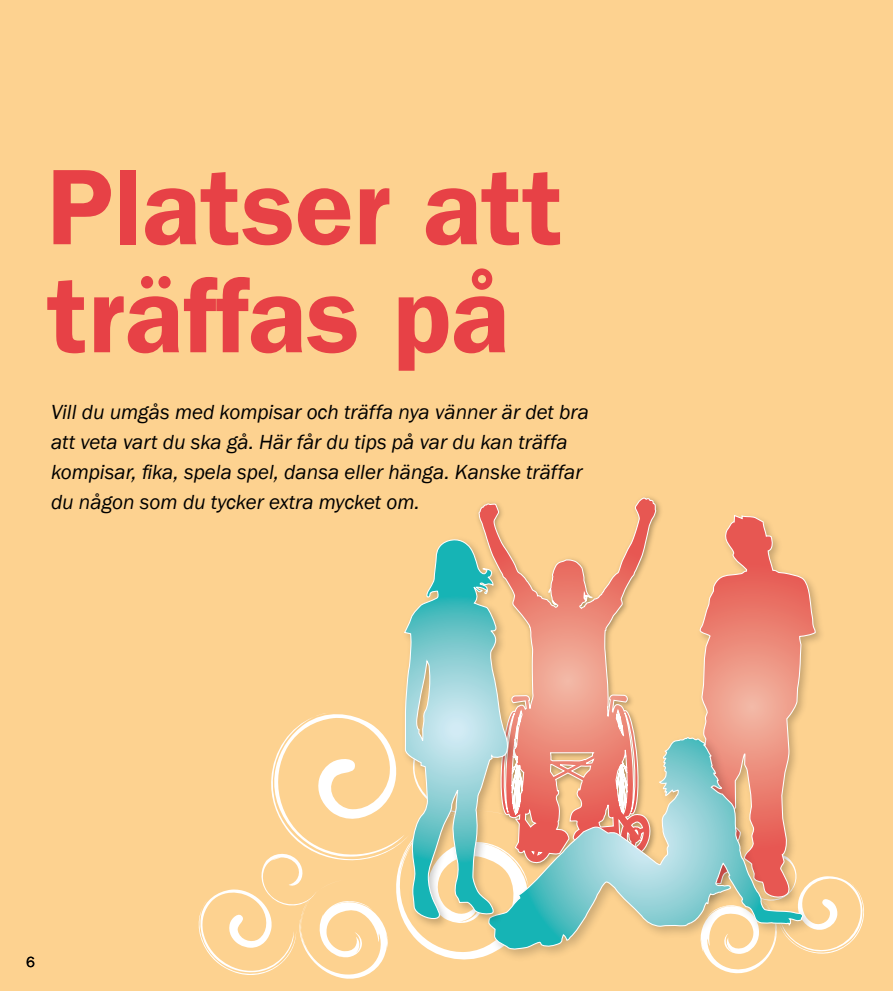
<style>
.page{position:relative;width:893px;height:991px;background:#fdd290}
.page>*{position:absolute;margin:0;border:0;box-sizing:border-box;transform-origin:0 0}
.Huvudrubrik{font:600 108px "ITC Franklin Gothic Std";color:#e74146}
.Inledningstext_kapit{font:italic 21px/30px "Franklin Gothic";color:#000}
.t1{font:15px "Franklin Gothic";color:#000}
</style>
<div class="page">
<svg style="left:198px;top:861px;width:182px;height:118px"></svg>
<svg style="left:266px;top:713px;width:212px;height:251px"></svg>
<svg style="left:714px;top:876px;width:150px;height:98px"></svg>
<img style="left:816px;top:600px;width:13px;height:310px">
<svg style="left:699px;top:515px;width:117px;height:214px"></svg>
<svg style="left:478px;top:498px;width:179px;height:460px"></svg>
<img style="left:480px;top:729px;width:339px;height:236px">
<svg style="left:488px;top:737px;width:315px;height:213px"></svg>
<img style="left:397px;top:533px;width:124px;height:399px">
<svg style="left:404px;top:538px;width:106px;height:382px"></svg>
<h1 class="Huvudrubrik" style="left:47px;top:143px;width:518px">Platser att</h1>
<h1 class="Huvudrubrik" style="left:47px;top:251px;width:464px">träffas på</h1>
<h2 class="Inledningstext_kapit" style="left:51px;top:397px;width:539px">Vill du umgås med kompisar och träffa nya vänner är det bra att veta vart du ska gå. Här får du tips på var du kan träffa kompisar, fika, spela spel, dansa eller hänga. Kanske träffar du någon som du tycker extra mycket om.</h2>
<p class="t1" style="left:26px;top:952px;width:10px">6</p>
</div>
